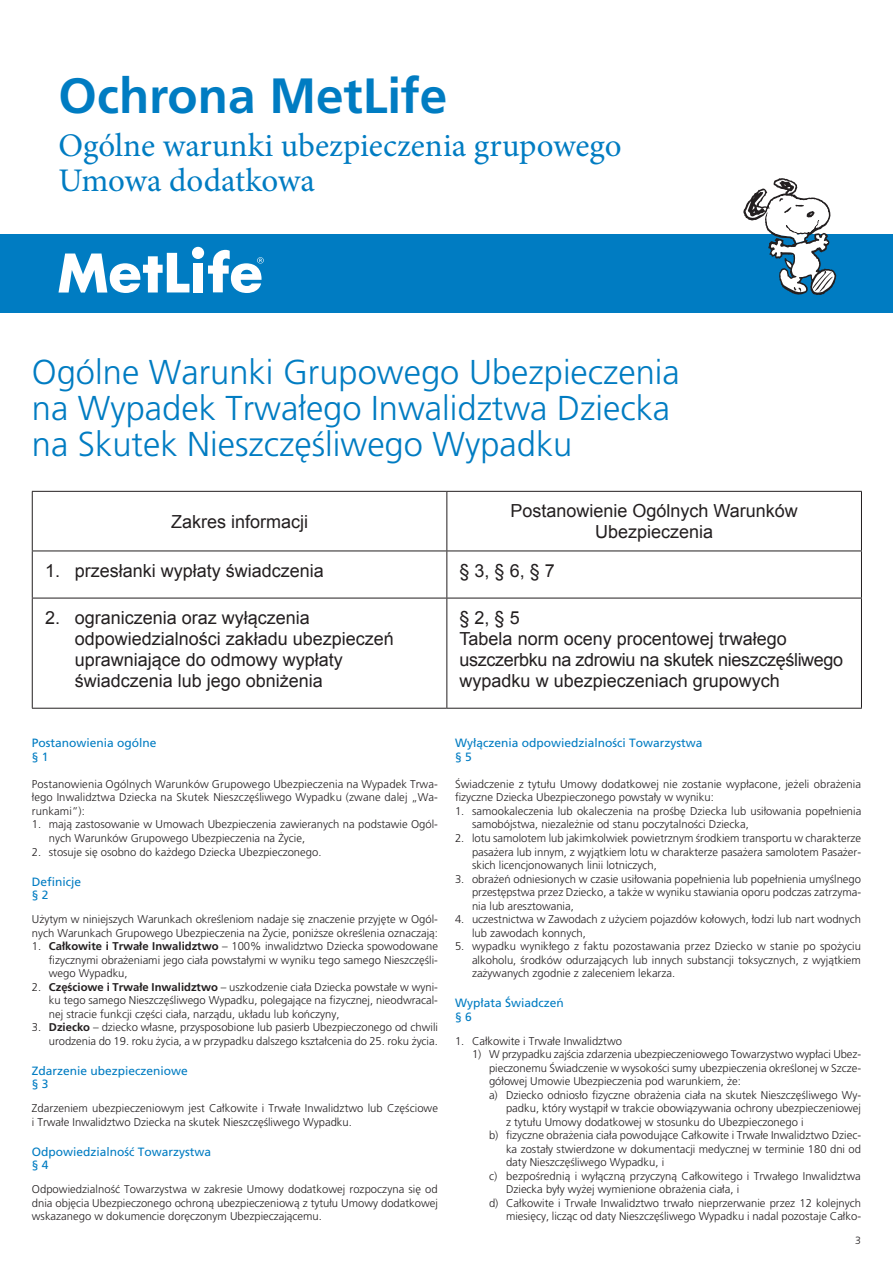
<style>
.page{position:relative;width:893px;height:1263px;background:#fff}
.page>*{position:absolute;margin:0;border:0;box-sizing:border-box;transform-origin:0 0}
.t1{font:700 49.5px "Frutiger LT Pro";color:#007cc2}
.t2{font:300 34.5px/36px "Frutiger";color:#007cc2}
.t3{font:33px/34.5px "Minion Pro";color:#007cc2}
.t4{font:18px/21px "Arial";color:#231f20}
.t5{font:12px/13.5px "Frutiger";color:#007cc2}
.t6{font:300 11.25px/13.5px "Frutiger";color:#231f20;text-align:justify}
.t7{font:300 10.5px "Frutiger";color:#231f20}
.s1{font-weight:700}
</style>
<div class="page">
<div style="left:0;top:234px;width:893px;height:78px;background:#007cc2"></div>
<div style="left:193px;top:263px;width:10px;height:29px;background:#fff"></div>
<div style="left:192px;top:247px;width:12px;height:12px;background:#fff;border-radius:50%"></div>
<svg style="left:59px;top:253px;width:130px;height:40px"></svg>
<svg style="left:208px;top:250px;width:56px;height:43px"></svg>
<svg style="left:743px;top:178px;width:94px;height:117px"></svg>
<hr style="left:32px;top:491px;width:415px;height:1px;background:#231f20">
<hr style="left:32px;top:492px;width:1px;height:59px;background:#231f20">
<hr style="left:447px;top:491px;width:415px;height:1px;background:#231f20">
<hr style="left:446px;top:492px;width:1px;height:59px;background:#231f20">
<hr style="left:861px;top:492px;width:1px;height:59px;background:#231f20">
<hr style="left:32px;top:551px;width:415px;height:1px;background:#231f20">
<hr style="left:32px;top:551px;width:1px;height:47px;background:#231f20">
<hr style="left:447px;top:551px;width:415px;height:1px;background:#231f20">
<hr style="left:446px;top:551px;width:1px;height:47px;background:#231f20">
<hr style="left:861px;top:551px;width:1px;height:47px;background:#231f20">
<hr style="left:32px;top:598px;width:415px;height:1px;background:#231f20">
<hr style="left:32px;top:598px;width:1px;height:110px;background:#231f20">
<hr style="left:447px;top:598px;width:415px;height:1px;background:#231f20">
<hr style="left:446px;top:598px;width:1px;height:110px;background:#231f20">
<hr style="left:861px;top:598px;width:1px;height:110px;background:#231f20">
<hr style="left:32px;top:708px;width:415px;height:1px;background:#231f20">
<hr style="left:447px;top:708px;width:415px;height:1px;background:#231f20">
<h1 class="t1" style="left:58px;top:66px;width:390px">Ochrona MetLife</h1>
<h3 class="t3" style="left:58px;top:128px;width:564px">Ogólne warunki ubezpieczenia grupowego<br>Umowa dodatkowa</h3>
<h2 class="t2" style="left:32px;top:355px;width:649px">Ogólne Warunki Grupowego Ubezpieczenia na Wypadek Trwałego Inwalidztwa Dziecka na Skutek Nieszczęśliwego Wypadku</h2>
<h3 class="t4" style="left:171px;top:511px;width:139px">Zakres informacji</h3>
<h3 class="t4" style="left:510px;top:500px;width:289px;text-align:center">Postanowienie Ogólnych Warunków<br>Ubezpieczenia</h3>
<h3 class="t4" style="left:45px;top:560px;width:280px">1. przesłanki wypłaty świadczenia</h3>
<h3 class="t4" style="left:460px;top:560px;width:97px">§ 3, § 6, § 7</h3>
<h3 class="t4" style="left:75px;top:607px;width:321px;text-indent:-30px">2. ograniczenia oraz wyłączenia odpowiedzialności zakładu ubezpieczeń uprawniające do odmowy wypłaty świadczenia lub jego obniżenia</h3>
<h3 class="t4" style="left:460px;top:607px;width:385px">§ 2, § 5<br>Tabela norm oceny procentowej trwałego uszczerbku na zdrowiu na skutek nieszczęśliwego wypadku w ubezpieczeniach grupowych</h3>
<p class="t5" style="left:32px;top:737px;width:126px">Postanowienia ogólne § 1</p>
<p class="t6" style="left:32px;top:777px;width:408px">Postanowienia Ogólnych Warunków Grupowego Ubezpieczenia na Wypadek Trwa&shy;łego Inwalidztwa Dziecka na Skutek Nieszczęśliwego Wypadku (zwane dalej „Wa&shy;runkami”):</p>
<p class="t6" style="left:49px;top:818px;width:391px;text-indent:-17px">1. mają zastosowanie w Umowach Ubezpieczenia zawieranych na podstawie Ogól&shy;nych Warunków Grupowego Ubezpieczenia na Życie,</p>
<p class="t6" style="left:32px;top:845px;width:291px">2. stosuje się osobno do każdego Dziecka Ubezpieczonego.</p>
<p class="t5" style="left:32px;top:875px;width:51px">Definicje § 2</p>
<p class="t6" style="left:32px;top:912px;width:408px">Użytym w niniejszych Warunkach określeniom nadaje się znaczenie przyjęte w Ogól&shy;nych Warunkach Grupowego Ubezpieczenia na Życie, poniższe określenia oznaczają:</p>
<p class="t6" style="left:49px;top:939px;width:391px;text-indent:-17px">1. <span class="s1">Całkowite i Trwałe Inwalidztwo</span> – 100% inwalidztwo Dziecka spowodowane fizycznymi obrażeniami jego ciała powstałymi w wyniku tego samego Nieszczęśli&shy;wego Wypadku,</p>
<p class="t6" style="left:49px;top:980px;width:391px;text-indent:-17px">2. <span class="s1">Częściowe i Trwałe Inwalidztwo</span> – uszkodzenie ciała Dziecka powstałe w wyni&shy;ku tego samego Nieszczęśliwego Wypadku, polegające na fizycznej, nieodwracal&shy;nej stracie funkcji części ciała, narządu, układu lub kończyny,</p>
<p class="t6" style="left:32px;top:1020px;width:408px;text-align:right">3. <span class="s1">Dziecko</span> – dziecko własne, przysposobione lub pasierb Ubezpieczonego od chwili urodzenia do 19. roku życia, a w przypadku dalszego kształcenia do 25. roku życia.</p>
<p class="t5" style="left:32px;top:1064px;width:158px">Zdarzenie ubezpieczeniowe § 3</p>
<p class="t6" style="left:32px;top:1101px;width:408px">Zdarzeniem ubezpieczeniowym jest Całkowite i Trwałe Inwalidztwo lub Częściowe i Trwałe Inwalidztwo Dziecka na skutek Nieszczęśliwego Wypadku.</p>
<p class="t5" style="left:32px;top:1145px;width:181px">Odpowiedzialność Towarzystwa § 4</p>
<p class="t6" style="left:32px;top:1182px;width:408px">Odpowiedzialność Towarzystwa w zakresie Umowy dodatkowej rozpoczyna się od dnia objęcia Ubezpieczonego ochroną ubezpieczeniową z tytułu Umowy dodatkowej wskazanego w dokumencie doręczonym Ubezpieczającemu.</p>
<p class="t5" style="left:455px;top:737px;width:249px">Wyłączenia odpowiedzialności Towarzystwa § 5</p>
<p class="t6" style="left:455px;top:777px;width:408px">Świadczenie z tytułu Umowy dodatkowej nie zostanie wypłacone, jeżeli obrażenia fizyczne Dziecka Ubezpieczonego powstały w wyniku:</p>
<p class="t6" style="left:472px;top:804px;width:391px;text-indent:-17px">1. samookaleczenia lub okaleczenia na prośbę Dziecka lub usiłowania popełnienia samobójstwa, niezależnie od stanu poczytalności Dziecka,</p>
<p class="t6" style="left:472px;top:831px;width:391px;text-indent:-17px">2. lotu samolotem lub jakimkolwiek powietrznym środkiem transportu w charakterze pasażera lub innym, z wyjątkiem lotu w charakterze pasażera samolotem Pasażer&shy;skich licencjonowanych linii lotniczych,</p>
<p class="t6" style="left:472px;top:872px;width:391px;text-indent:-17px">3. obrażeń odniesionych w czasie usiłowania popełnienia lub popełnienia umyślnego przestępstwa przez Dziecko, a także w wyniku stawiania oporu podczas zatrzyma&shy;nia lub aresztowania,</p>
<p class="t6" style="left:472px;top:912px;width:391px;text-indent:-17px">4. uczestnictwa w Zawodach z użyciem pojazdów kołowych, łodzi lub nart wodnych lub zawodach konnych,</p>
<p class="t6" style="left:472px;top:939px;width:391px;text-indent:-17px">5. wypadku wynikłego z faktu pozostawania przez Dziecko w stanie po spożyciu alkoholu, środków odurzających lub innych substancji toksycznych, z wyjątkiem zażywanych zgodnie z zaleceniem lekarza.</p>
<p class="t5" style="left:455px;top:996px;width:110px">Wypłata Świadczeń § 6</p>
<p class="t6" style="left:455px;top:1034px;width:169px">1. Całkowite i Trwałe Inwalidztwo</p>
<p class="t6" style="left:472px;top:1047px;width:391px">1) W przypadku zajścia zdarzenia ubezpieczeniowego Towarzystwo wypłaci Ubez-</p>
<p class="t6" style="left:489px;top:1061px;width:374px">pieczonemu Świadczenie w wysokości sumy ubezpieczenia określonej w Szcze-</p>
<p class="t6" style="left:489px;top:1074px;width:253px">gółowej Umowie Ubezpieczenia pod warunkiem, że:</p>
<p class="t6" style="left:489px;top:1088px;width:374px">a) Dziecko odniosło fizyczne obrażenia ciała na skutek Nieszczęśliwego Wy-</p>
<p class="t6" style="left:506px;top:1101px;width:357px">padku, który wystąpił w trakcie obowiązywania ochrony ubezpieczeniowej</p>
<p class="t6" style="left:506px;top:1115px;width:299px">z tytułu Umowy dodatkowej w stosunku do Ubezpieczonego i</p>
<p class="t6" style="left:489px;top:1128px;width:374px">b) fizyczne obrażenia ciała powodujące Całkowite i Trwałe Inwalidztwo Dziec-</p>
<p class="t6" style="left:506px;top:1142px;width:357px">ka zostały stwierdzone w dokumentacji medycznej w terminie 180 dni od</p>
<p class="t6" style="left:506px;top:1155px;width:160px">daty Nieszczęśliwego Wypadku, i</p>
<p class="t6" style="left:489px;top:1169px;width:373px">c) bezpośrednią i wyłączną przyczyną Całkowitego i Trwałego Inwalidztwa</p>
<p class="t6" style="left:506px;top:1182px;width:235px">Dziecka były wyżej wymienione obrażenia ciała, i</p>
<p class="t6" style="left:489px;top:1196px;width:374px">d) Całkowite i Trwałe Inwalidztwo trwało nieprzerwanie przez 12 kolejnych</p>
<p class="t6" style="left:506px;top:1209px;width:357px">miesięcy, licząc od daty Nieszczęśliwego Wypadku i nadal pozostaje Całko-</p>
<p class="t7" style="left:855px;top:1235px;width:7px">3</p>
</div>
